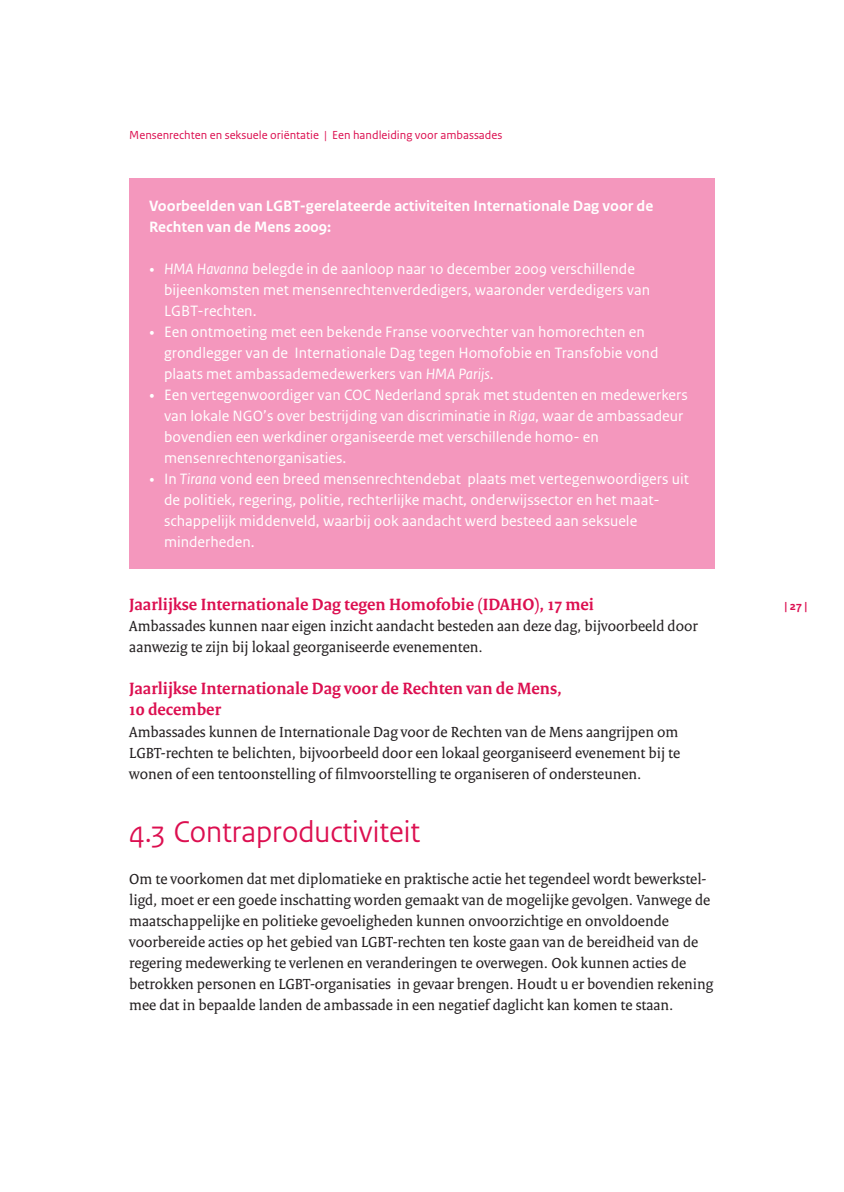
<style>
.page{position:relative;width:844px;height:1192px;background:#fff}
.page>*{position:absolute;margin:0;border:0;box-sizing:border-box;transform-origin:0 0}
.t1{font:31.5px "Rijksoverheid Sans Heading";color:#dc0f50}
.t2{font:700 17.5px/21px "Rijksoverheid Serif";color:#dc0f50}
.t3{font:15.75px/21px "Rijksoverheid Serif";color:#231f20}
.t4{font:15.75px/21px "Rijksoverheid Sans Text";color:#fff}
.t5{font:700 15.75px/21px "Rijksoverheid Sans Text";color:#fff}
.t6{font:12.25px "Rijksoverheid Sans Text";color:#dc0f50}
.t7{font:700 12.25px "Rijksoverheid Sans Text";color:#dc0f50}
.s1{font-family:"Rijksoverheid Serif"}
.s2{font-style:italic}
</style>
<div class="page">
<div style="left:129px;top:178px;width:586px;height:390px;background:#f497bd"></div>
<p class="t6" style="left:129px;top:128px;width:374px">Mensenrechten en seksuele oriëntatie | Een handleiding voor ambassades</p>
<p class="t5" style="left:149px;top:196px;width:505px">Voorbeelden van LGBT-gerelateerde activiteiten Internationale Dag voor de<br>Rechten van de Mens 2009:</p>
<p class="t4" style="left:164px;top:258px;width:487px;text-indent:-15px"><span class="s1">•</span> <span class="s2">HMA Havanna</span> belegde in de aanloop naar 10 december 2009 verschillende bijeenkomsten met mensenrechtenverdedigers, waaronder verdedigers van<br>LGBT-rechten.</p>
<p class="t4" style="left:164px;top:321px;width:496px;text-indent:-15px"><span class="s1">•</span> Een ontmoeting met een bekende Franse voorvechter van homorechten en grondlegger van de Internationale Dag tegen Homofobie en Transfobie vond plaats met ambassademedewerkers van <span class="s2">HMA Parijs</span>.</p>
<p class="t4" style="left:164px;top:384px;width:525px;text-indent:-15px"><span class="s1">•</span> Een vertegenwoordiger van COC Nederland sprak met studenten en medewerkers van lokale NGO’s over bestrijding van discriminatie in <span class="s2">Riga</span>, waar de ambassadeur bovendien een werkdiner organiseerde met verschillende homo- en mensenrechtenorganisaties.</p>
<p class="t4" style="left:164px;top:468px;width:526px;text-indent:-15px"><span class="s1">•</span> In <span class="s2">Tirana</span> vond een breed mensenrechtendebat plaats met vertegenwoordigers uit de politiek, regering, politie, rechterlijke macht, onderwijssector en het maat&shy;schappelijk middenveld, waarbij ook aandacht werd besteed aan seksuele minderheden.</p>
<p class="t2" style="left:129px;top:594px;width:466px">Jaarlijkse Internationale Dag tegen Homofobie (IDAHO), 17 mei</p>
<p class="t7" style="left:784px;top:599px;width:24px">| 27 |</p>
<p class="t3" style="left:129px;top:615px;width:570px">Ambassades kunnen naar eigen inzicht aandacht besteden aan deze dag, bijvoorbeeld door aanwezig te zijn bij lokaal georganiseerde evenementen.</p>
<p class="t2" style="left:129px;top:678px;width:434px">Jaarlijkse Internationale Dag voor de Rechten van de Mens,<br>10 december</p>
<p class="t3" style="left:129px;top:720px;width:552px;text-align:justify">Ambassades kunnen de Internationale Dag voor de Rechten van de Mens aangrijpen om LGBT-rechten te belichten, bijvoorbeeld door een lokaal georganiseerd evenement bij te wonen of een tentoonstelling of filmvoorstelling te organiseren of ondersteunen.</p>
<h1 class="t1" style="left:129px;top:812px;width:292px">4.3 Contraproductiviteit</h1>
<p class="t3" style="left:129px;top:867px;width:585px">Om te voorkomen dat met diplomatieke en praktische actie het tegendeel wordt bewerkstel&shy;ligd, moet er een goede inschatting worden gemaakt van de mogelijke gevolgen. Vanwege de maatschappelijke en politieke gevoeligheden kunnen onvoorzichtige en onvoldoende voorbereide acties op het gebied van LGBT-rechten ten koste gaan van de bereidheid van de regering medewerking te verlenen en veranderingen te overwegen. Ook kunnen acties de betrokken personen en LGBT-organisaties in gevaar brengen. Houdt u er bovendien rekening mee dat in bepaalde landen de ambassade in een negatief daglicht kan komen te staan.</p>
</div>
